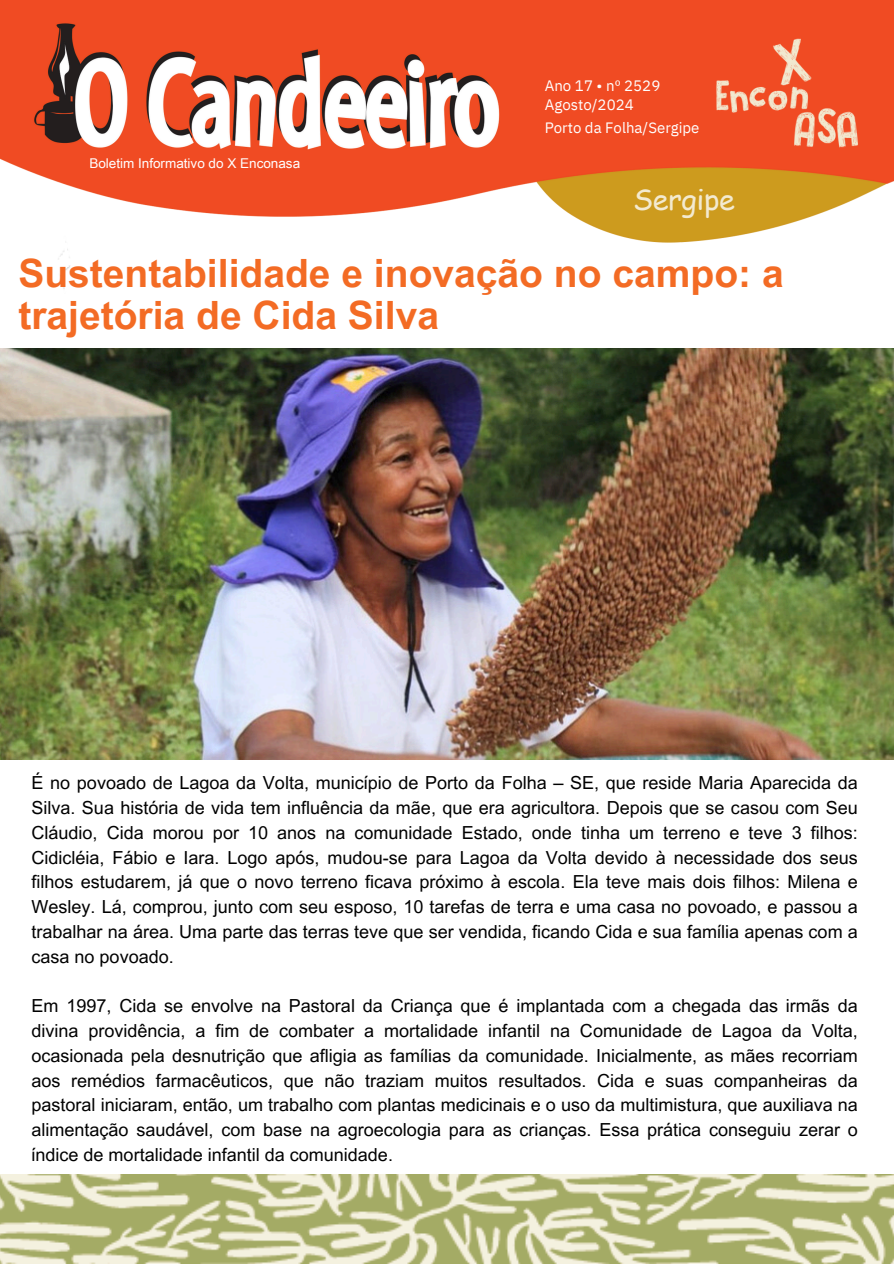
<style>
.page{position:relative;width:894px;height:1264px;background:#fff}
.page>*{position:absolute;margin:0;border:0;box-sizing:border-box;transform-origin:0 0}
.t1{font:700 39px/41.7px "Arial MT Pro";color:#f36b24}
.t2{font:28.8px "Comic Sans MS";letter-spacing:-.015em;color:#f3ead0}
.t3{font:18px/24.8px "Arial MT Pro";color:#000;text-align:justify}
.t4{font:15px/18.8px "IBM Plex Sans";color:#fff}
.t5{font:13.5px "Arial Unicode MS";color:#fff}
</style>
<div class="page">
<img style="left:0;top:0;width:791px;height:243px">
<img style="left:58px;top:236px;width:12px;height:53px">
<img style="left:0;top:1174px;width:893px;height:89px">
<img style="left:654px;top:0;width:239px;height:223px">
<img style="left:0;top:348px;width:893px;height:411px">
<h2 class="t4" style="left:544px;top:76px;width:117px">Ano 17 • nº 2529<br>Agosto/2024</h2>
<h1 class="t5" style="left:89px;top:154px;width:212px">Boletim Informativo do X Enconasa</h1>
<p class="t4" style="left:544px;top:118px;width:156px">Porto da Folha/Sergipe</p>
<p class="t2" style="left:633px;top:178px;width:103px">Sergipe</p>
<h4 class="t1" style="left:18px;top:257px;width:766px">Sustentabilidade e inovação no campo: a trajetória de Cida Silva</h4>
<h3 class="t3" style="left:32px;top:773px;width:827px">É no povoado de Lagoa da Volta, município de Porto da Folha – SE, que reside Maria Aparecida da Silva. Sua história de vida tem influência da mãe, que era agricultora. Depois que se casou com Seu Cláudio, Cida morou por 10 anos na comunidade Estado, onde tinha um terreno e teve 3 filhos:<br>Cidicléia, Fábio e Iara. Logo após, mudou-se para Lagoa da Volta devido à necessidade dos seus filhos estudarem, já que o novo terreno ficava próximo à escola. Ela teve mais dois filhos: Milena e Wesley. Lá, comprou, junto com seu esposo, 10 tarefas de terra e uma casa no povoado, e passou a trabalhar na área. Uma parte das terras teve que ser vendida, ficando Cida e sua família apenas com a casa no povoado.</h3>
<h3 class="t3" style="left:32px;top:995px;width:827px">Em 1997, Cida se envolve na Pastoral da Criança que é implantada com a chegada das irmãs da divina providência, a fim de combater a mortalidade infantil na Comunidade de Lagoa da Volta, ocasionada pela desnutrição que afligia as famílias da comunidade. Inicialmente, as mães recorriam aos remédios farmacêuticos, que não traziam muitos resultados. Cida e suas companheiras da pastoral iniciaram, então, um trabalho com plantas medicinais e o uso da multimistura, que auxiliava na alimentação saudável, com base na agroecologia para as crianças. Essa prática conseguiu zerar o índice de mortalidade infantil da comunidade.</h3>
</div>
